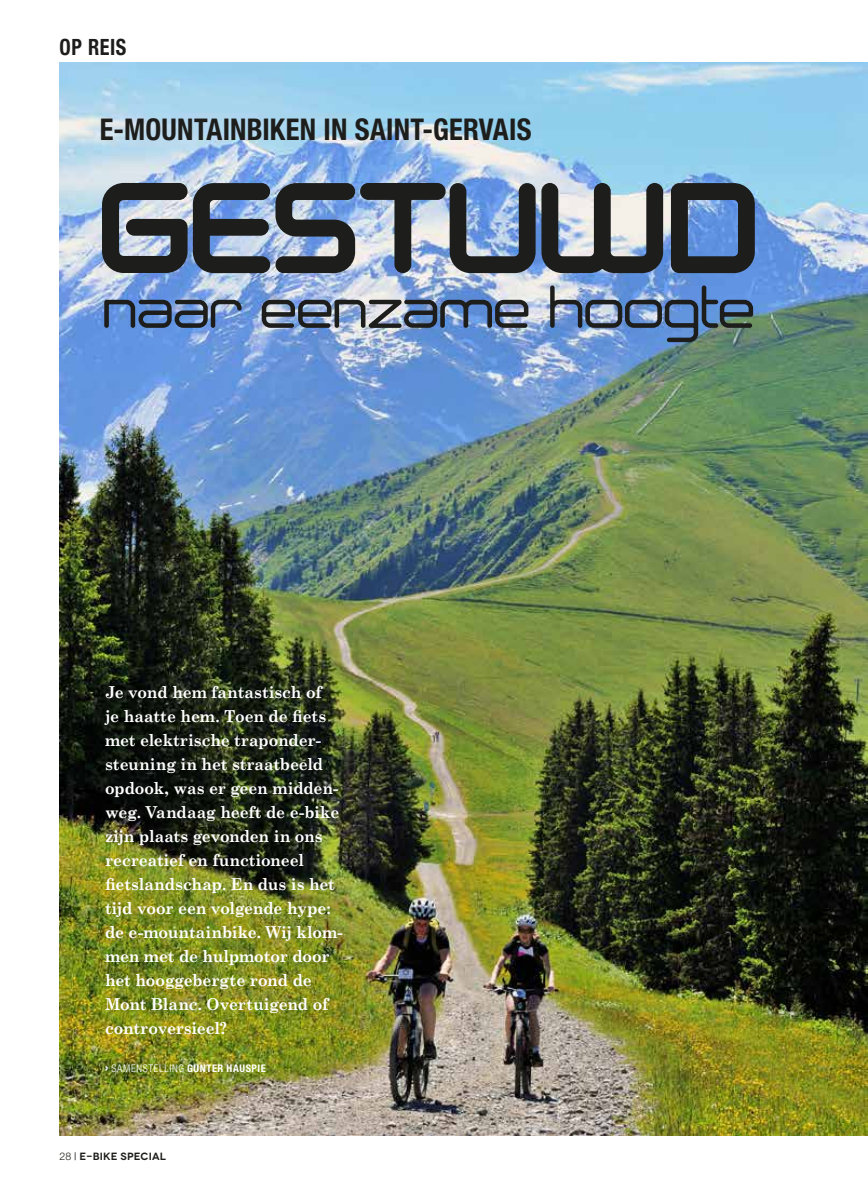
<style>
.page{position:relative;width:868px;height:1195px;background:#fff}
.page>*{position:absolute;margin:0;border:0;box-sizing:border-box;transform-origin:0 0}
.t1{font:500 105px "Neogrey";letter-spacing:-.025em;color:#1d1d1b}
.t2{font:51px "Neogrey";color:#1d1d1b}
.t3{font:700 condensed 30px "Helvetica Neue LT Std";letter-spacing:.005em;color:#1d1d1b;scale:.95 1}
.t4{font:700 condensed 22.5px "Helvetica Neue LT Std";letter-spacing:.025em;color:#1d1d1b;scale:.9 1}
.t5{font:700 16.5px/24px "Century Schoolbook";letter-spacing:-.01em;color:#fff;scale:.95 1}
.t6{font:300 condensed 10.5px "Helvetica Neue LT Std";letter-spacing:.065em;color:#fff}
.t7{font:600 10.5px "Novecentowide";letter-spacing:.015em;color:#1d1d1b}
.s1{font-weight:800;font-stretch:normal;font-size:13.5px}
.s2{font-weight:700}
.s3{font-family:"Helvetica Neue LT Std";font-weight:300}
.s4{font-family:"Helvetica Neue";font-weight:400}
</style>
<div class="page">
<img style="left:59px;top:63px;width:808px;height:1072px">
<img style="left:99px;top:180px;width:658px;height:96px">
<img style="left:103px;top:299px;width:139px;height:30px">
<img style="left:261px;top:299px;width:268px;height:30px">
<img style="left:549px;top:285px;width:204px;height:58px">
<h3 class="t4" style="left:60px;top:34px;width:76px">OP REIS</h3>
<h3 class="t3" style="left:100px;top:112px;width:455px">E-MOUNTAINBIKEN IN SAINT-GERVAIS</h3>
<h1 class="t1" style="left:105px;top:162px;width:661px">GESTUWD</h1>
<h2 class="t2" style="left:105px;top:275px;width:653px">naar eenzame hoogte</h2>
<p class="t5" style="left:105px;top:680px;width:252px">Je vond hem fantastisch of<br>je haatte hem. Toen de fiets met elektrische traponder&shy;steuning in het straatbeeld opdook, was er geen midden&shy;weg. Vandaag heeft de e-bike zijn plaats gevonden in ons recreatief en functioneel fietslandschap. En dus is het tijd voor een volgende hype: de e-mountainbike. Wij klom&shy;men met de hulpmotor door het hooggebergte rond de<br>Mont Blanc. Overtuigend of controversieel?</p>
<p class="t6" style="left:105px;top:1062px;width:162px"><span class="s1">›</span> SAMENSTELLING <span class="s2">GUNTER HAUSPIE</span></p>
<p class="t7" style="left:60px;top:1150px;width:108px"><span class="s3">28</span> <span class="s4">|</span> E-BIKE SPECIAL</p>
</div>
